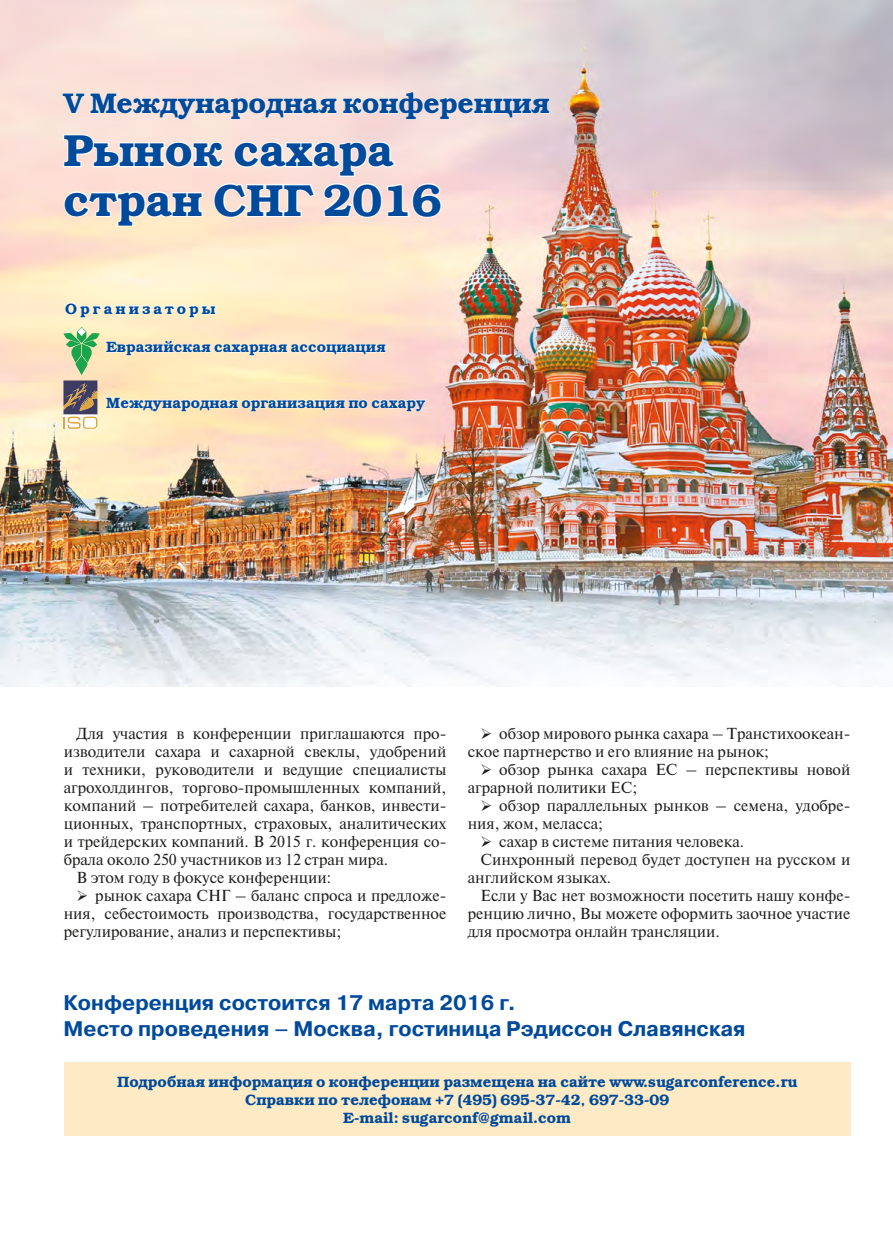
<style>
.page{position:relative;width:893px;height:1234px;background:#fff}
.page>*{position:absolute;margin:0;border:0;box-sizing:border-box;transform-origin:0 0}
.t1{font:600 45px/49.5px "Bookman C";color:#004a9b}
.t2{font:600 28.5px "Bookman C";letter-spacing:-.01em;color:#004a9b}
.t3{font:700 21px/25.2px "Pragmatica C";color:#004a9b}
.t4{font:15px/18px "Newton C";color:#1d1d1c}
.t5{font:600 15px/18px "Bookman C";color:#004a9b;text-align:center}
.t6{font:600 15px "Bookman C";letter-spacing:.2em;color:#004a9b}
</style>
<div class="page">
<img style="left:0;top:0;width:893px;height:686px">
<div style="left:64px;top:1062px;width:787px;height:73px;background:#feebc6"></div>
<svg style="left:62px;top:91px;width:488px;height:139px;background:#f9e3dc"></svg>
<svg style="left:64px;top:301px;width:153px;height:17px"></svg>
<svg style="left:106px;top:397px;width:320px;height:15px"></svg>
<svg style="left:63px;top:327px;width:37px;height:101px;background:#a3ae8d"></svg>
<svg style="left:106px;top:340px;width:280px;height:16px"></svg>
<h2 class="t2" style="left:63px;top:86px;width:488px">V Международная конференция</h2>
<h1 class="t1" style="left:63px;top:126px;width:380px">Рынок сахара стран СНГ 2016</h1>
<p class="t6" style="left:65px;top:299px;width:152px">Организаторы</p>
<p class="t5" style="left:106px;top:338px;width:281px">Евразийская сахарная ассоциация</p>
<p class="t5" style="left:106px;top:393px;width:321px">Международная организация по сахару</p>
<p class="t4" style="left:77px;top:724px;width:371px">Для участия в конференции приглашаются про-</p>
<p class="t4" style="left:64px;top:742px;width:384px">изводители сахара и сахарной свеклы, удобрений</p>
<p class="t4" style="left:64px;top:760px;width:384px">и техники, руководители и ведущие специалисты</p>
<p class="t4" style="left:64px;top:778px;width:384px">агрохолдингов, торгово-промышленных компаний,</p>
<p class="t4" style="left:64px;top:796px;width:384px">компаний – потребителей сахара, банков, инвести-</p>
<p class="t4" style="left:64px;top:814px;width:384px">ционных, транспортных, страховых, аналитических</p>
<p class="t4" style="left:64px;top:832px;width:384px">и трейдерских компаний. В 2015 г. конференция со-</p>
<p class="t4" style="left:64px;top:850px;width:326px">брала около 250 участников из 12 стран мира.</p>
<p class="t4" style="left:76px;top:868px;width:256px">В этом году в фокусе конференции:</p>
<p class="t4" style="left:64px;top:886px;width:384px;text-align:justify;text-indent:13px">➢ рынок сахара СНГ – баланс спроса и предложе&shy;ния, себестоимость производства, государственное регулирование, анализ и перспективы;</p>
<p class="t4" style="left:468px;top:724px;width:384px;text-indent:13px">➢ обзор мирового рынка сахара – Транстихоокеан&shy;ское партнерство и его влияние на рынок;</p>
<p class="t4" style="left:468px;top:760px;width:384px;text-indent:13px">➢ обзор рынка сахара ЕС – перспективы новой аграрной политики ЕС;</p>
<p class="t4" style="left:468px;top:796px;width:384px;text-indent:13px">➢ обзор параллельных рынков – семена, удобре&shy;ния, жом, меласса;</p>
<p class="t4" style="left:480px;top:832px;width:265px">➢ сахар в системе питания человека.</p>
<p class="t4" style="left:480px;top:850px;width:371px">Синхронный перевод будет доступен на русском и</p>
<p class="t4" style="left:468px;top:868px;width:145px">английском языках.</p>
<p class="t4" style="left:480px;top:886px;width:371px">Если у Вас нет возможности посетить нашу конфе-</p>
<p class="t4" style="left:468px;top:904px;width:384px">ренцию лично, Вы можете оформить заочное участие</p>
<p class="t4" style="left:468px;top:922px;width:254px">для просмотра онлайн трансляции.</p>
<h3 class="t3" style="left:64px;top:990px;width:683px">Конференция состоится 17 марта 2016 г.<br>Место проведения – Москва, гостиница Рэдиссон Славянская</h3>
<p class="t5" style="left:117px;top:1072px;width:682px">Подробная информация о конференции размещена на сайте www.sugarconference.ru<br>Справки по телефонам +7 (495) 695-37-42, 697-33-09<br>E-mail: sugarconf@gmail.com</p>
</div>
